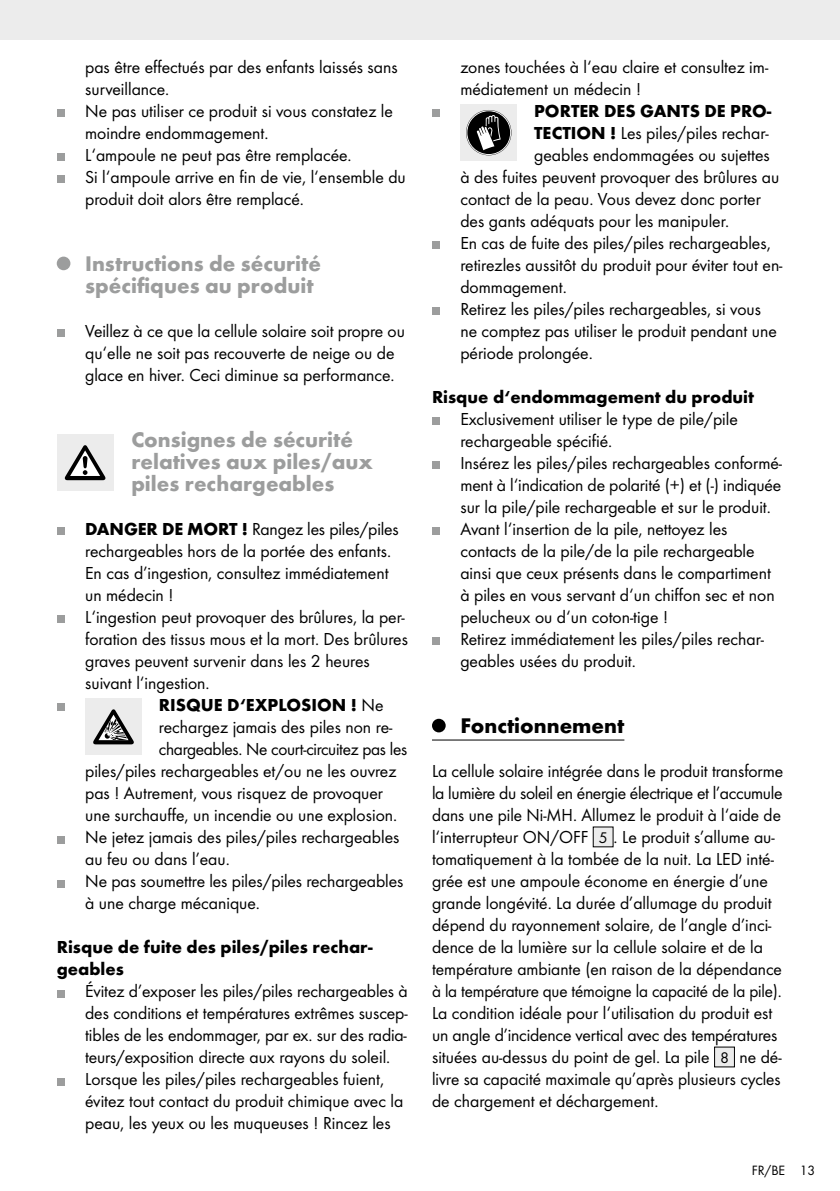
<style>
.page{position:relative;width:840px;height:1191px;background:#fff}
.page>*{position:absolute;margin:0;border:0;box-sizing:border-box;transform-origin:0 0}
.t1{font:700 22px/22px "Futura";color:#9c9d9d}
.t2{font:700 22px "Futura";color:#000}
.t3{font:18px/22px "Futura Boo";color:#000}
.t4{font:700 18px/22px "Futura";color:#000}
.t5{font:18px "Futura Boo";letter-spacing:-.02em;color:#000}
.t6{font:14px "Futura Boo";color:#000}
.s1{font-family:"Futura";font-weight:700}
.s2{font-family:"Futura Boo";font-weight:400}
.s3{font-size:16px}
</style>
<div class="page">
<div style="left:0;top:0;width:839px;height:40px;background:#ececec"></div>
<div style="left:57px;top:109px;width:7px;height:8px;background:#9c9d9d"></div>
<div style="left:57px;top:153px;width:7px;height:8px;background:#9c9d9d"></div>
<div style="left:57px;top:175px;width:7px;height:8px;background:#9c9d9d"></div>
<div style="left:57px;top:257px;width:13px;height:13px;background:#9c9d9d;border-radius:50%"></div>
<div style="left:57px;top:329px;width:7px;height:8px;background:#9c9d9d"></div>
<div style="left:57px;top:434px;width:56px;height:57px;background:#ececec"></div>
<svg style="left:65px;top:445px;width:40px;height:35px"></svg>
<div style="left:57px;top:527px;width:7px;height:8px;background:#9c9d9d"></div>
<div style="left:57px;top:615px;width:7px;height:8px;background:#9c9d9d"></div>
<div style="left:57px;top:703px;width:7px;height:8px;background:#9c9d9d"></div>
<div style="left:85px;top:698px;width:57px;height:57px;background:#ececec"></div>
<svg style="left:93px;top:709px;width:41px;height:35px"></svg>
<div style="left:57px;top:835px;width:7px;height:8px;background:#9c9d9d"></div>
<div style="left:57px;top:879px;width:7px;height:8px;background:#9c9d9d"></div>
<div style="left:57px;top:989px;width:7px;height:8px;background:#9c9d9d"></div>
<div style="left:57px;top:1077px;width:7px;height:8px;background:#9c9d9d"></div>
<hr style="left:432px;top:739px;width:192px;height:1px;background:#000">
<div style="left:432px;top:109px;width:7px;height:8px;background:#9c9d9d"></div>
<div style="left:460px;top:104px;width:57px;height:57px;background:#ececec"></div>
<svg style="left:466px;top:110px;width:45px;height:45px"></svg>
<div style="left:432px;top:241px;width:7px;height:8px;background:#9c9d9d"></div>
<div style="left:432px;top:307px;width:7px;height:8px;background:#9c9d9d"></div>
<div style="left:432px;top:417px;width:7px;height:8px;background:#9c9d9d"></div>
<div style="left:432px;top:461px;width:7px;height:8px;background:#9c9d9d"></div>
<div style="left:432px;top:527px;width:7px;height:8px;background:#9c9d9d"></div>
<div style="left:432px;top:637px;width:7px;height:8px;background:#9c9d9d"></div>
<div style="left:432px;top:719px;width:13px;height:13px;background:#000;border-radius:50%"></div>
<div style="left:593px;top:827px;width:19px;height:20px;background:#ececec"></div>
<div style="left:714px;top:1047px;width:20px;height:20px;background:#ececec"></div>
<p class="t3" style="left:85px;top:56px;width:322px">pas être effectués par des enfants laissés sans surveillance.<br>Ne pas utiliser ce produit si vous constatez le moindre endommagement.<br>L‘ampoule ne peut pas être remplacée.<br>Si l‘ampoule arrive en fin de vie, l‘ensemble du produit doit alors être remplacé.</p>
<p class="t1" style="left:85px;top:252px;width:237px">Instructions de sécurité spécifiques au produit</p>
<p class="t3" style="left:85px;top:320px;width:321px">Veillez à ce que la cellule solaire soit propre ou qu‘elle ne soit pas recouverte de neige ou de glace en hiver. Ceci diminue sa performance.</p>
<p class="t1" style="left:131px;top:428px;width:243px">Consignes de sécurité relatives aux piles/aux piles rechargeables</p>
<p class="t3" style="left:85px;top:518px;width:324px"><span class="s1">DANGER DE MORT !</span> Rangez les piles/piles rechargeables hors de la portée des enfants.<br>En cas d’ingestion, consultez immédiatement un médecin !<br>L‘ingestion peut provoquer des brûlures, la per&shy;foration des tissus mous et la mort. Des brûlures graves peuvent survenir dans les 2 heures suivant l‘ingestion.</p>
<p class="t4" style="left:159px;top:694px;width:226px">RISQUE D‘EXPLOSION ! <span class="s2">Ne</span></p>
<p class="t3" style="left:159px;top:716px;width:235px">rechargez jamais des piles non re-</p>
<p class="t5" style="left:159px;top:738px;width:250px">chargeables. Ne court-circuitez pas les</p>
<p class="t3" style="left:85px;top:760px;width:313px">piles/piles rechargeables et/ou ne les ouvrez</p>
<p class="t3" style="left:85px;top:782px;width:299px">pas ! Autrement, vous risquez de provoquer</p>
<p class="t3" style="left:85px;top:804px;width:313px">une surchauffe, un incendie ou une explosion.</p>
<p class="t3" style="left:85px;top:826px;width:315px">Ne jetez jamais des piles/piles rechargeables</p>
<p class="t3" style="left:85px;top:848px;width:146px">au feu ou dans l’eau.</p>
<p class="t3" style="left:85px;top:870px;width:319px">Ne pas soumettre les piles/piles rechargeables</p>
<p class="t3" style="left:85px;top:892px;width:176px">à une charge mécanique.</p>
<p class="t4" style="left:57px;top:936px;width:317px">Risque de fuite des piles/piles rechar&shy;geables</p>
<p class="t3" style="left:85px;top:980px;width:324px">Évitez d’exposer les piles/piles rechargeables à des conditions et températures extrêmes suscep&shy;tibles de les endommager, par ex. sur des radia&shy;teurs/exposition directe aux rayons du soleil.<br>Lorsque les piles/piles rechargeables fuient, évitez tout contact du produit chimique avec la peau, les yeux ou les muqueuses ! Rincez les</p>
<p class="t3" style="left:460px;top:56px;width:309px">zones touchées à l‘eau claire et consultez im&shy;médiatement un médecin !</p>
<p class="t4" style="left:534px;top:100px;width:239px">PORTER DES GANTS DE PRO-</p>
<p class="t3" style="left:534px;top:122px;width:236px"><span class="s1">TECTION !</span> Les piles/piles rechar-</p>
<p class="t3" style="left:534px;top:144px;width:237px">geables endommagées ou sujettes</p>
<p class="t3" style="left:460px;top:166px;width:320px">à des fuites peuvent provoquer des brûlures au</p>
<p class="t3" style="left:460px;top:188px;width:302px">contact de la peau. Vous devez donc porter</p>
<p class="t3" style="left:460px;top:210px;width:270px">des gants adéquats pour les manipuler.</p>
<p class="t3" style="left:460px;top:232px;width:312px">En cas de fuite des piles/piles rechargeables,</p>
<p class="t3" style="left:460px;top:254px;width:323px">retirezles aussitôt du produit pour éviter tout en-</p>
<p class="t3" style="left:460px;top:276px;width:108px">dommagement.</p>
<p class="t3" style="left:460px;top:298px;width:302px">Retirez les piles/piles rechargeables, si vous</p>
<p class="t3" style="left:460px;top:320px;width:318px">ne comptez pas utiliser le produit pendant une</p>
<p class="t3" style="left:460px;top:342px;width:134px">période prolongée.</p>
<p class="t4" style="left:432px;top:386px;width:323px">Risque d‘endommagement du produit</p>
<p class="t3" style="left:460px;top:408px;width:323px">Exclusivement utiliser le type de pile/pile rechargeable spécifié.<br>Insérez les piles/piles rechargeables conformé&shy;ment à l‘indication de polarité (+) et (-) indiquée sur la pile/pile rechargeable et sur le produit.<br>Avant l‘insertion de la pile, nettoyez les contacts de la pile/de la pile rechargeable ainsi que ceux présents dans le compartiment à piles en vous servant d‘un chiffon sec et non pelucheux ou d‘un coton-tige !<br>Retirez immédiatement les piles/piles rechar&shy;geables usées du produit.</p>
<p class="t2" style="left:460px;top:712px;width:165px">Fonctionnement</p>
<p class="t3" style="left:432px;top:760px;width:352px">La cellule solaire intégrée dans le produit transforme la lumière du soleil en énergie électrique et l’accumule dans une pile Ni-MH. Allumez le produit à l‘aide de l‘interrupteur ON/OFF <span class="s3">5</span> . Le produit s’allume au&shy;tomatiquement à la tombée de la nuit. La LED inté&shy;grée est une ampoule économe en énergie d’une grande longévité. La durée d’allumage du produit dépend du rayonnement solaire, de l’angle d’inci&shy;dence de la lumière sur la cellule solaire et de la température ambiante (en raison de la dépendance à la température que témoigne la capacité de la pile).<br>La condition idéale pour l‘utilisation du produit est un angle d’incidence vertical avec des températures situées au-dessus du point de gel. La pile <span class="s3">8</span> ne dé&shy;livre sa capacité maximale qu’après plusieurs cycles de chargement et déchargement.</p>
<p class="t6" style="left:751px;top:1161px;width:65px">FR/BE 13</p>
</div>
